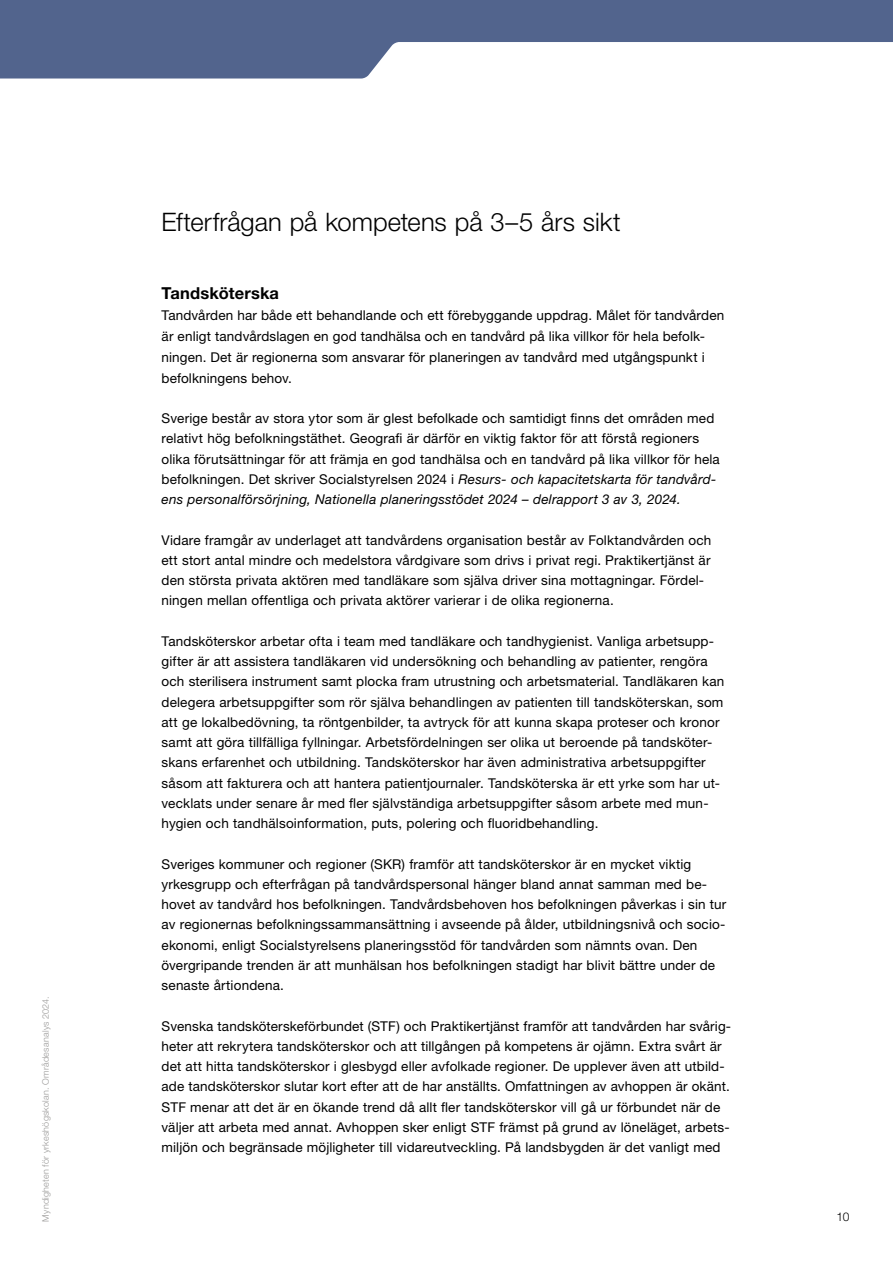
<style>
.page{position:relative;width:893px;height:1263px;background:#fff}
.page>*{position:absolute;margin:0;border:0;box-sizing:border-box;transform-origin:0 0}
.t1{font:300 25.5px "Helvetica Neue LT Std";color:#000}
.t2{font:700 16.5px "Helvetica Neue LT Std";letter-spacing:.01em;color:#000}
.t3{font:13.5px/20.2px "Helvetica Neue LT Std";letter-spacing:.01em;color:#000}
.t4{font:300 12px "Helvetica Neue LT Std";color:#000}
.t5{font:300 9px "Helvetica Neue LT Std";letter-spacing:.025em;color:#9a9998}
.s1{font-style:italic}
</style>
<div class="page">
<svg style="left:0;top:0;width:893px;height:79px;fill:#52648d"></svg>
<p class="t5" style="left:40px;top:1221px;width:226px;rotate:-90deg">Myndigheten för yrkeshögskolan. Områdesanalys 2024.</p>
<h2 class="t1" style="left:162px;top:206px;width:461px">Efterfrågan på kompetens på 3–5 års sikt</h2>
<p class="t2" style="left:162px;top:282px;width:119px">Tandsköterska</p>
<p class="t3" style="left:162px;top:304px;width:564px;line-height:21px">Tandvården har både ett behandlande och ett förebyggande uppdrag. Målet för tandvården är enligt tandvårdslagen en god tandhälsa och en tandvård på lika villkor för hela befolk&shy;ningen. Det är regionerna som ansvarar för planeringen av tandvård med utgångspunkt i befolkningens behov.</p>
<p class="t3" style="left:162px;top:408px;width:560px">Sverige består av stora ytor som är glest befolkade och samtidigt finns det områden med relativt hög befolkningstäthet. Geografi är därför en viktig faktor för att förstå regioners olika förutsättningar för att främja en god tandhälsa och en tandvård på lika villkor för hela befolkningen. Det skriver Socialstyrelsen 2024 i <span class="s1">Resurs- och kapacitetskarta för tandvård&shy;ens personalförsörjning, Nationella planeringsstödet 2024 – delrapport 3 av 3, 2024.</span></p>
<p class="t3" style="left:162px;top:529px;width:551px">Vidare framgår av underlaget att tandvårdens organisation består av Folktandvården och ett stort antal mindre och medelstora vårdgivare som drivs i privat regi. Praktikertjänst är den största privata aktören med tandläkare som själva driver sina mottagningar. Fördel&shy;ningen mellan offentliga och privata aktörer varierar i de olika regionerna.</p>
<p class="t3" style="left:162px;top:631px;width:564px">Tandsköterskor arbetar ofta i team med tandläkare och tandhygienist. Vanliga arbetsupp&shy;gifter är att assistera tandläkaren vid undersökning och behandling av patienter, rengöra och sterilisera instrument samt plocka fram utrustning och arbetsmaterial. Tandläkaren kan delegera arbetsuppgifter som rör själva behandlingen av patienten till tandsköterskan, som att ge lokalbedövning, ta röntgenbilder, ta avtryck för att kunna skapa proteser och kronor samt att göra tillfälliga fyllningar. Arbetsfördelningen ser olika ut beroende på tandsköter&shy;skans erfarenhet och utbildning. Tandsköterskor har även administrativa arbetsuppgifter såsom att fakturera och att hantera patientjournaler. Tandsköterska är ett yrke som har ut&shy;vecklats under senare år med fler självständiga arbetsuppgifter såsom arbete med mun&shy;hygien och tandhälsoinformation, puts, polering och fluoridbehandling.</p>
<p class="t3" style="left:162px;top:853px;width:566px">Sveriges kommuner och regioner (SKR) framför att tandsköterskor är en mycket viktig yrkesgrupp och efterfrågan på tandvårdspersonal hänger bland annat samman med be&shy;hovet av tandvård hos befolkningen. Tandvårdsbehoven hos befolkningen påverkas i sin tur av regionernas befolkningssammansättning i avseende på ålder, utbildningsnivå och socio&shy;ekonomi, enligt Socialstyrelsens planeringsstöd för tandvården som nämnts ovan. Den övergripande trenden är att munhälsan hos befolkningen stadigt har blivit bättre under de senaste årtiondena.</p>
<p class="t3" style="left:162px;top:1015px;width:571px">Svenska tandsköterskeförbundet (STF) och Praktikertjänst framför att tandvården har svårig&shy;heter att rekrytera tandsköterskor och att tillgången på kompetens är ojämn. Extra svårt är det att hitta tandsköterskor i glesbygd eller avfolkade regioner. De upplever även att utbild&shy;ade tandsköterskor slutar kort efter att de har anställts. Omfattningen av avhoppen är okänt.<br>STF menar att det är en ökande trend då allt fler tandsköterskor vill gå ur förbundet när de väljer att arbeta med annat. Avhoppen sker enligt STF främst på grund av löneläget, arbets&shy;miljön och begränsade möjligheter till vidareutveckling. På landsbygden är det vanligt med</p>
<p class="t4" style="left:836px;top:1209px;width:14px">10</p>
</div>
